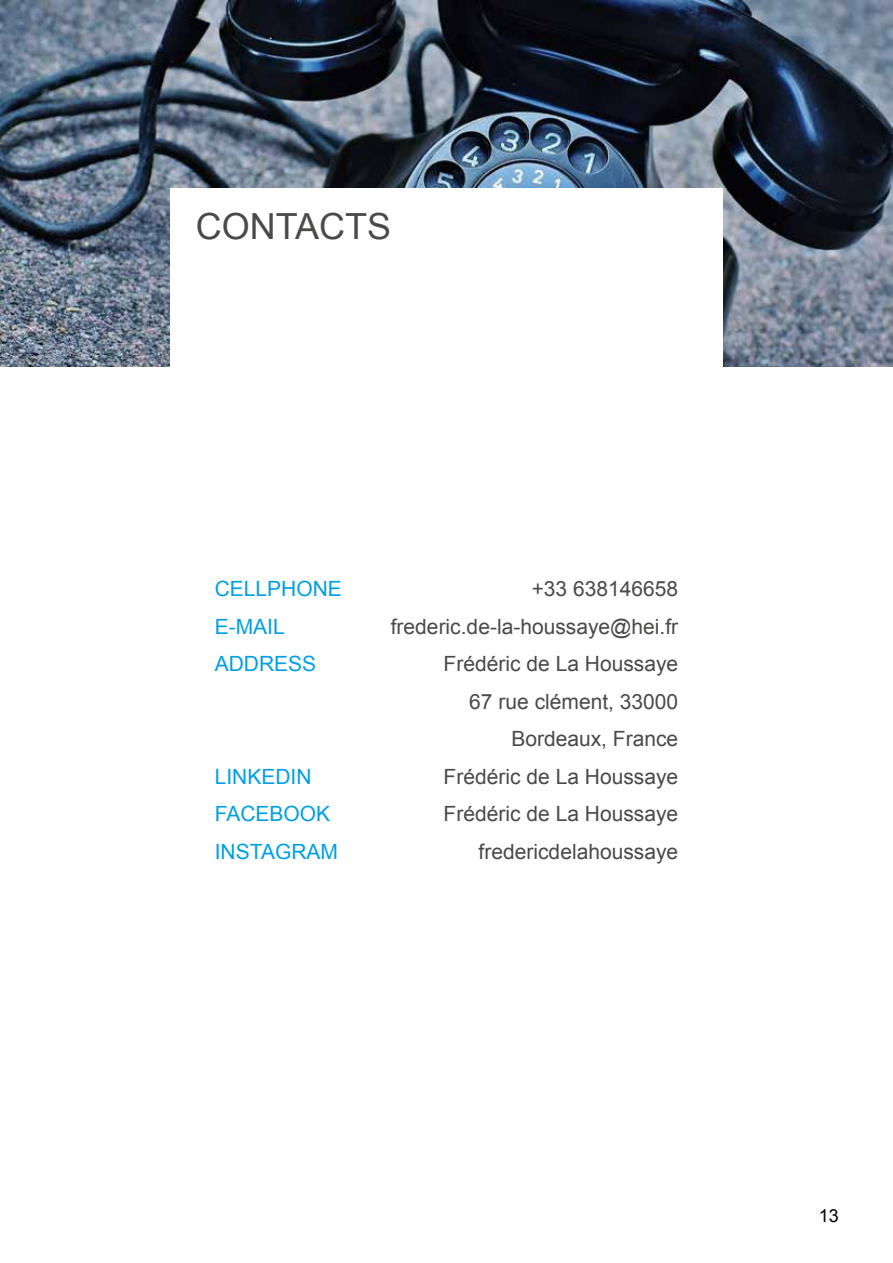
<style>
.page{position:relative;width:893px;height:1263px;background:#fff}
.page>*{position:absolute;margin:0;border:0;box-sizing:border-box;transform-origin:0 0}
.t1{font:36px "Arial";color:#4a4a49}
.t2{font:21px/37.5px "Arial";color:#4a4a49;text-align:right}
.t3{font:21px "Arial";color:#009fe3}
.t4{font:18px "Arial";color:#000}
</style>
<div class="page">
<img style="left:0;top:0;width:893px;height:366px">
<div style="left:170px;top:188px;width:553px;height:182px;background:#fff"></div>
<h1 class="t1" style="left:196px;top:203px;width:197px">CONTACTS</h1>
<p class="t3" style="left:215px;top:575px;width:129px">CELLPHONE</p>
<p class="t2" style="left:532px;top:570px;width:148px">+33 638146658</p>
<p class="t3" style="left:215px;top:612px;width:72px">E-MAIL</p>
<p class="t2" style="left:391px;top:608px;width:289px">frederic.de-la-houssaye@hei.fr</p>
<p class="t3" style="left:215px;top:650px;width:103px">ADDRESS</p>
<p class="t2" style="left:444px;top:645px;width:236px">Frédéric de La Houssaye<br>67 rue clément, 33000<br>Bordeaux, France</p>
<p class="t3" style="left:215px;top:762px;width:98px">LINKEDIN</p>
<p class="t2" style="left:444px;top:758px;width:236px">Frédéric de La Houssaye</p>
<p class="t3" style="left:215px;top:800px;width:117px">FACEBOOK</p>
<p class="t2" style="left:444px;top:795px;width:236px">Frédéric de La Houssaye</p>
<p class="t3" style="left:215px;top:837px;width:125px">INSTAGRAM</p>
<p class="t2" style="left:479px;top:833px;width:201px">fredericdelahoussaye</p>
<p class="t4" style="left:819px;top:1204px;width:22px">13</p>
</div>
